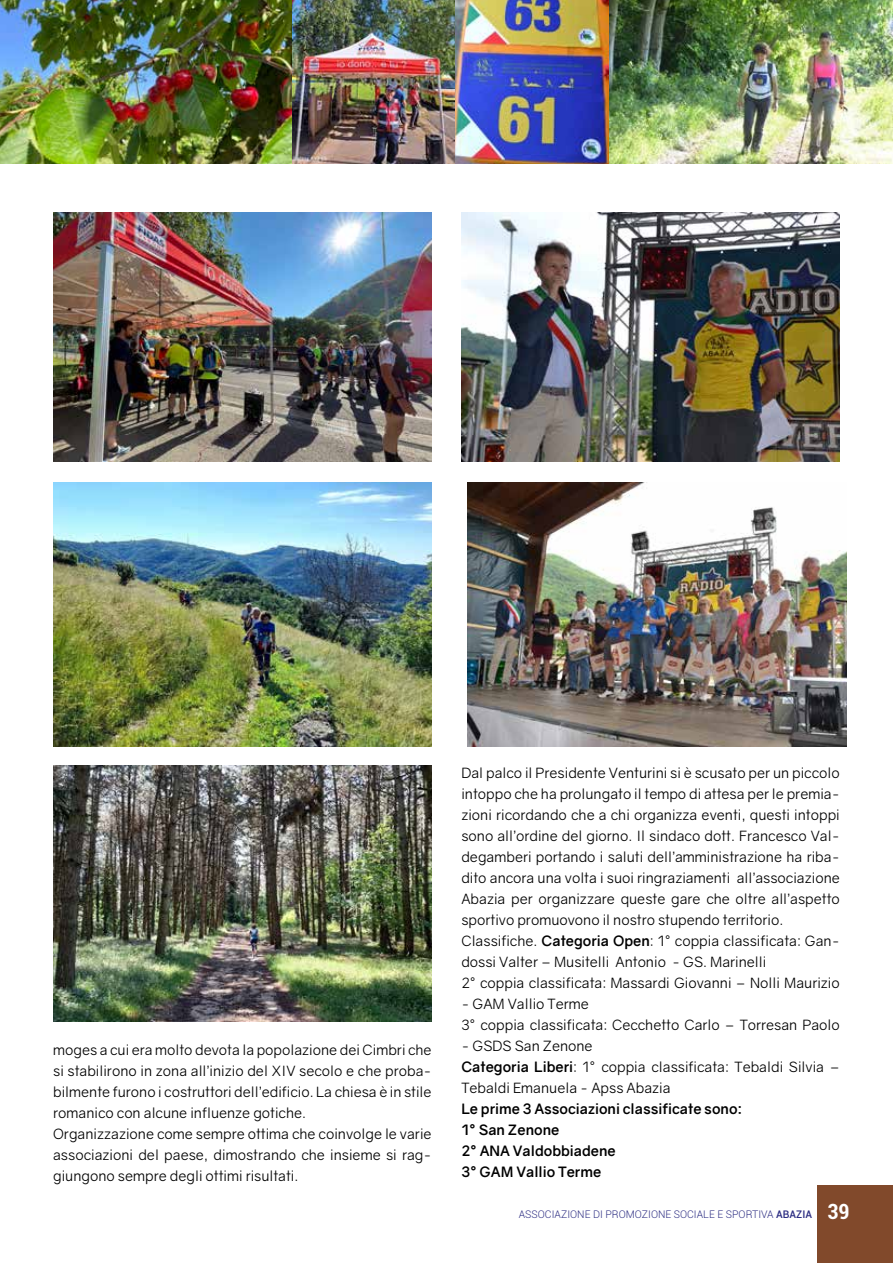
<style>
.page{position:relative;width:893px;height:1263px;background:#fff}
.page>*{position:absolute;margin:0;border:0;box-sizing:border-box;transform-origin:0 0}
.t1{font:14.25px/21px "Gravity";color:#000}
.t2{font:700 14.25px/21px "Gravity";color:#000}
.t3{font:300 10.5px "Roboto";color:#2d2e83}
.s1{font-weight:700}
.s2{font-weight:500}
.s3{font-weight:700;font-stretch:condensed;font-size:21px;color:#fff}
</style>
<div class="page">
<div style="left:817px;top:1185px;width:76px;height:78px;background:#81492b"></div>
<img style="left:0;top:0;width:893px;height:164px">
<img style="left:53px;top:213px;width:379px;height:248px">
<img style="left:53px;top:483px;width:379px;height:263px">
<img style="left:468px;top:483px;width:378px;height:263px">
<img style="left:461px;top:213px;width:379px;height:248px">
<img style="left:53px;top:765px;width:379px;height:257px">
<p class="t1" style="left:53px;top:1039px;width:380px">moges a cui era molto devota la popolazione dei Cimbri che si stabilirono in zona all’inizio del XIV secolo e che proba&shy;bilmente furono i costruttori dell’edificio. La chiesa è in stile romanico con alcune influenze gotiche.<br>Organizzazione come sempre ottima che coinvolge le varie associazioni del paese, dimostrando che insieme si rag&shy;giungono sempre degli ottimi risultati.</p>
<p class="t1" style="left:461px;top:762px;width:380px">Dal palco il Presidente Venturini si è scusato per un piccolo intoppo che ha prolungato il tempo di attesa per le premia&shy;zioni ricordando che a chi organizza eventi, questi intoppi sono all’ordine del giorno. Il sindaco dott. Francesco Val&shy;degamberi portando i saluti dell’amministrazione ha riba&shy;dito ancora una volta i suoi ringraziamenti all’associazione Abazia per organizzare queste gare che oltre all’aspetto sportivo promuovono il nostro stupendo territorio.<br>Classifiche. <span class="s1">Categoria Open</span>: 1° coppia classificata: Gan&shy;dossi Valter – Musitelli Antonio - GS. Marinelli<br>2° coppia classificata: Massardi Giovanni – Nolli Maurizio</p>
<p class="t1" style="left:461px;top:994px;width:380px">- GAM Vallio Terme<br>3° coppia classificata: Cecchetto Carlo – Torresan Paolo</p>
<p class="t1" style="left:461px;top:1036px;width:380px">- GSDS San Zenone<br><span class="s1">Categoria Liberi</span>: 1° coppia classificata: Tebaldi Silvia –<br>Tebaldi Emanuela - Apss Abazia</p>
<p class="t2" style="left:461px;top:1099px;width:283px">Le prime 3 Associazioni classificate sono:<br>1° San Zenone<br>2° ANA Valdobbiadene<br>3° GAM Vallio Terme</p>
<p class="t3" style="left:519px;top:1207px;width:332px">ASSOCIAZIONE DI PROMOZIONE SOCIALE E SPORTIVA <span class="s2">ABAZIA</span> <span class="s3">39</span></p>
</div>
